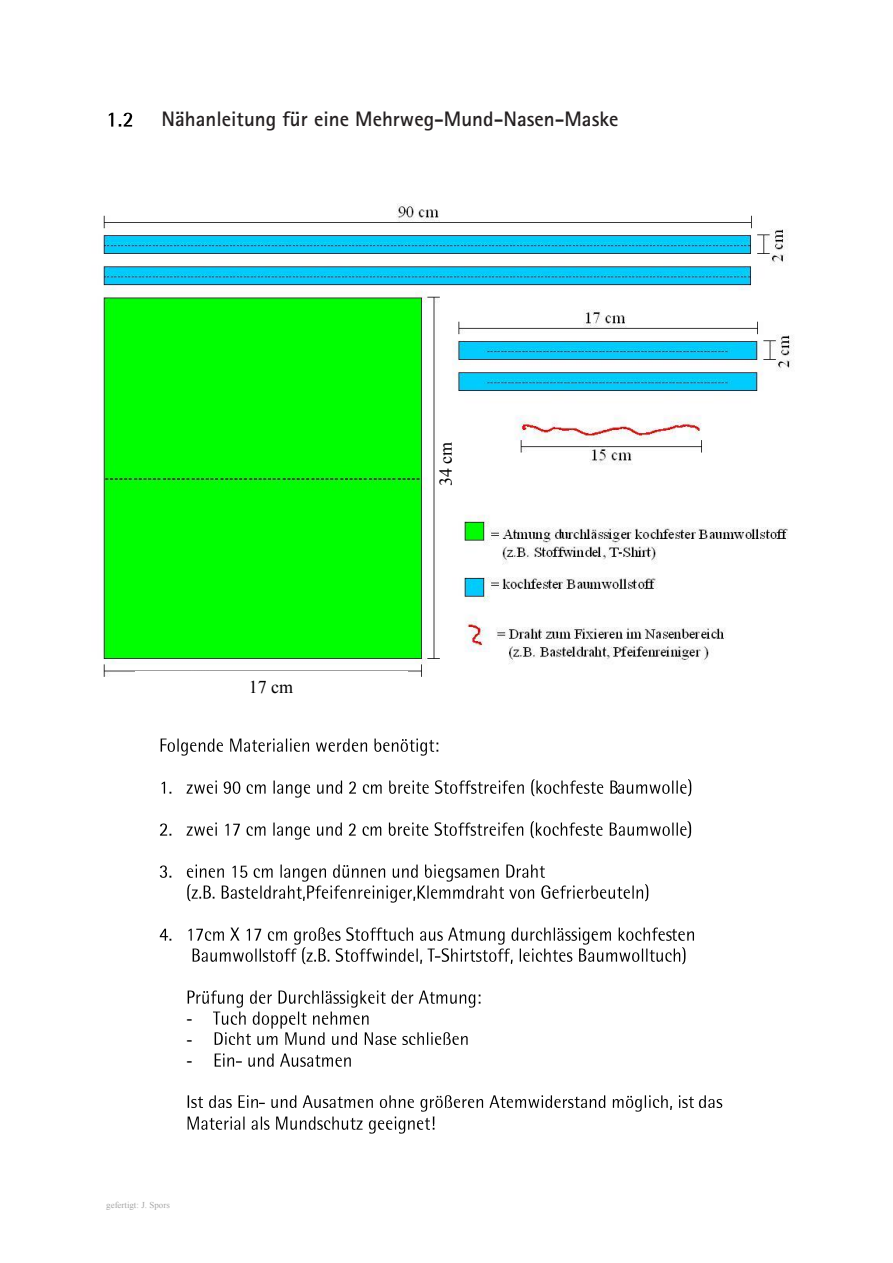
<style>
.page{position:relative;width:893px;height:1263px;background:#fff}
.page>*{position:absolute;margin:0;border:0;box-sizing:border-box;transform-origin:0 0}
.t1{font:700 21px "Rotis Sans Serif Std";color:#231f20}
.t2{font:18px/21px "Times New Roman";color:#000;text-align:justify}
.t3{font:9px "Times New Roman";color:#a6a6a6}
</style>
<div class="page">
<img style="left:103px;top:203px;width:691px;height:474px">
<img style="left:108px;top:112px;width:25px;height:15px">
<img style="left:160px;top:738px;width:279px;height:18px">
<img style="left:161px;top:781px;width:11px;height:13px">
<img style="left:186px;top:779px;width:432px;height:19px">
<img style="left:618px;top:779px;width:74px;height:18px">
<img style="left:160px;top:823px;width:12px;height:13px">
<img style="left:186px;top:821px;width:501px;height:18px">
<img style="left:687px;top:821px;width:5px;height:18px">
<img style="left:159px;top:865px;width:13px;height:13px">
<img style="left:186px;top:864px;width:359px;height:17px">
<img style="left:187px;top:881px;width:462px;height:21px">
<img style="left:159px;top:928px;width:13px;height:13px">
<img style="left:188px;top:927px;width:484px;height:17px">
<img style="left:672px;top:928px;width:22px;height:13px">
<img style="left:192px;top:944px;width:494px;height:21px">
<img style="left:434px;top:944px;width:15px;height:21px">
<img style="left:187px;top:990px;width:294px;height:17px">
<img style="left:213px;top:1007px;width:156px;height:21px">
<img style="left:214px;top:1028px;width:254px;height:17px">
<img style="left:214px;top:1053px;width:21px;height:14px">
<img style="left:236px;top:1061px;width:6px;height:2px">
<img style="left:248px;top:1053px;width:103px;height:14px">
<img style="left:187px;top:1095px;width:71px;height:13px">
<img style="left:259px;top:1102px;width:6px;height:2px">
<img style="left:271px;top:1095px;width:428px;height:17px">
<img style="left:699px;top:1095px;width:24px;height:13px">
<img style="left:187px;top:1116px;width:248px;height:17px">
<div style="left:440px;top:444px;width:20px;height:60px;background:#fff"></div>
<div style="left:135px;top:671px;width:272px;height:32px;background:#fff"></div>
<p class="t1" style="left:162px;top:106px;width:458px">Nähanleitung für eine Mehrweg-Mund-Nasen-Maske</p>
<p class="t2" style="left:249px;top:676px;width:46px">17 cm</p>
<p class="t2" style="left:186px;top:1007px;width:7px">- - -</p>
<p class="t3" style="left:106px;top:1199px;width:65px">gefertigt: J. Spors</p>
<p class="t2" style="left:435px;top:486px;width:46px;rotate:-90deg">34 cm</p>
</div>
